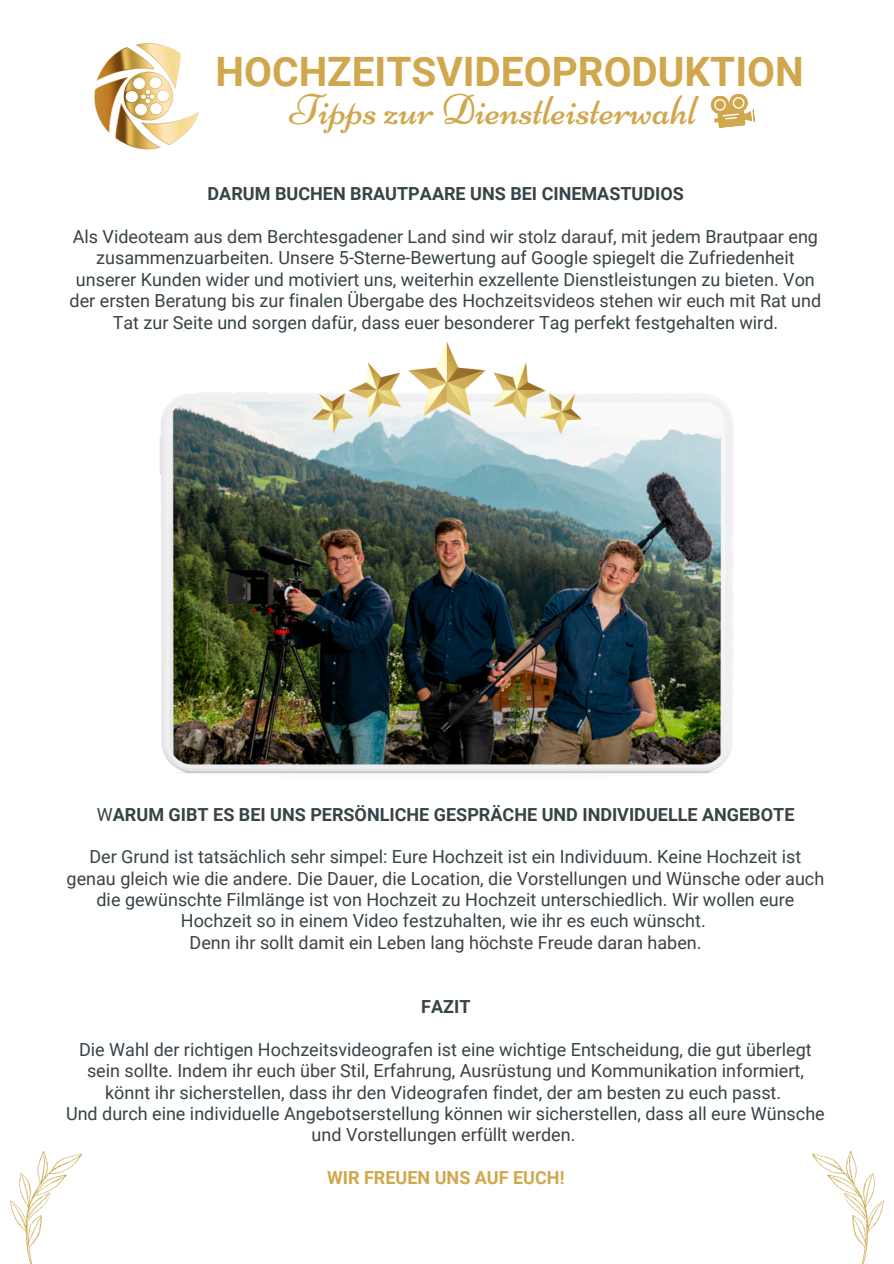
<style>
.page{position:relative;width:894px;height:1264px;background:#fff}
.page>*{position:absolute;margin:0;border:0;box-sizing:border-box;transform-origin:0 0}
.t1{font:43.05px "Niconne";color:#d0a74c}
.t2{font:700 40.5px "Roboto";color:#d0a74c}
.t3{font:18px/21.3px "Roboto";color:#384347;text-align:center}
.t4{font:700 18px "Roboto";color:#384347}
.t5{font:700 18px "Roboto";color:#d0a74c}
.s1{font-weight:400}
</style>
<div class="page">
<img style="left:94px;top:43px;width:106px;height:107px">
<svg style="left:711px;top:94px;width:44px;height:34px"></svg>
<svg style="left:733px;top:98px;width:10px;height:10px"></svg>
<img style="left:10px;top:1151px;width:71px;height:112px">
<img style="left:812px;top:1151px;width:70px;height:112px">
<img style="left:160px;top:392px;width:573px;height:382px">
<img style="left:312px;top:343px;width:269px;height:91px">
<p class="t2" style="left:215px;top:49px;width:589px">HOCHZEITSVIDEOPRODUKTION</p>
<p class="t1" style="left:290px;top:84px;width:408px">Tipps zur Dienstleisterwahl</p>
<p class="t4" style="left:207px;top:184px;width:477px">DARUM BUCHEN BRAUTPAARE UNS BEI CINEMASTUDIOS</p>
<p class="t3" style="left:70px;top:226px;width:753px">Als Videoteam aus dem Berchtesgadener Land sind wir stolz darauf, mit jedem Brautpaar eng zusammenzuarbeiten. Unsere 5-Sterne-Bewertung auf Google spiegelt die Zufriedenheit unserer Kunden wider und motiviert uns, weiterhin exzellente Dienstleistungen zu bieten. Von der ersten Beratung bis zur finalen Übergabe des Hochzeitsvideos stehen wir euch mit Rat und Tat zur Seite und sorgen dafür, dass euer besonderer Tag perfekt festgehalten wird.</p>
<p class="t4" style="left:97px;top:803px;width:699px"><span class="s1">W</span>ARUM GIBT ES BEI UNS PERSÖNLICHE GESPRÄCHE UND INDIVIDUELLE ANGEBOTE</p>
<p class="t3" style="left:67px;top:846px;width:759px">Der Grund ist tatsächlich sehr simpel: Eure Hochzeit ist ein Individuum. Keine Hochzeit ist genau gleich wie die andere. Die Dauer, die Location, die Vorstellungen und Wünsche oder auch die gewünschte Filmlänge ist von Hochzeit zu Hochzeit unterschiedlich. Wir wollen eure Hochzeit so in einem Video festzuhalten, wie ihr es euch wünscht.<br>Denn ihr sollt damit ein Leben lang höchste Freude daran haben.</p>
<p class="t4" style="left:421px;top:996px;width:51px">FAZIT</p>
<p class="t3" style="left:66px;top:1038px;width:760px">Die Wahl der richtigen Hochzeitsvideografen ist eine wichtige Entscheidung, die gut überlegt sein sollte. Indem ihr euch über Stil, Erfahrung, Ausrüstung und Kommunikation informiert, könnt ihr sicherstellen, dass ihr den Videografen findet, der am besten zu euch passt.<br>Und durch eine individuelle Angebotserstellung können wir sicherstellen, dass all eure Wünsche und Vorstellungen erfüllt werden.</p>
<p class="t5" style="left:327px;top:1167px;width:239px">WIR FREUEN UNS AUF EUCH!</p>
</div>
